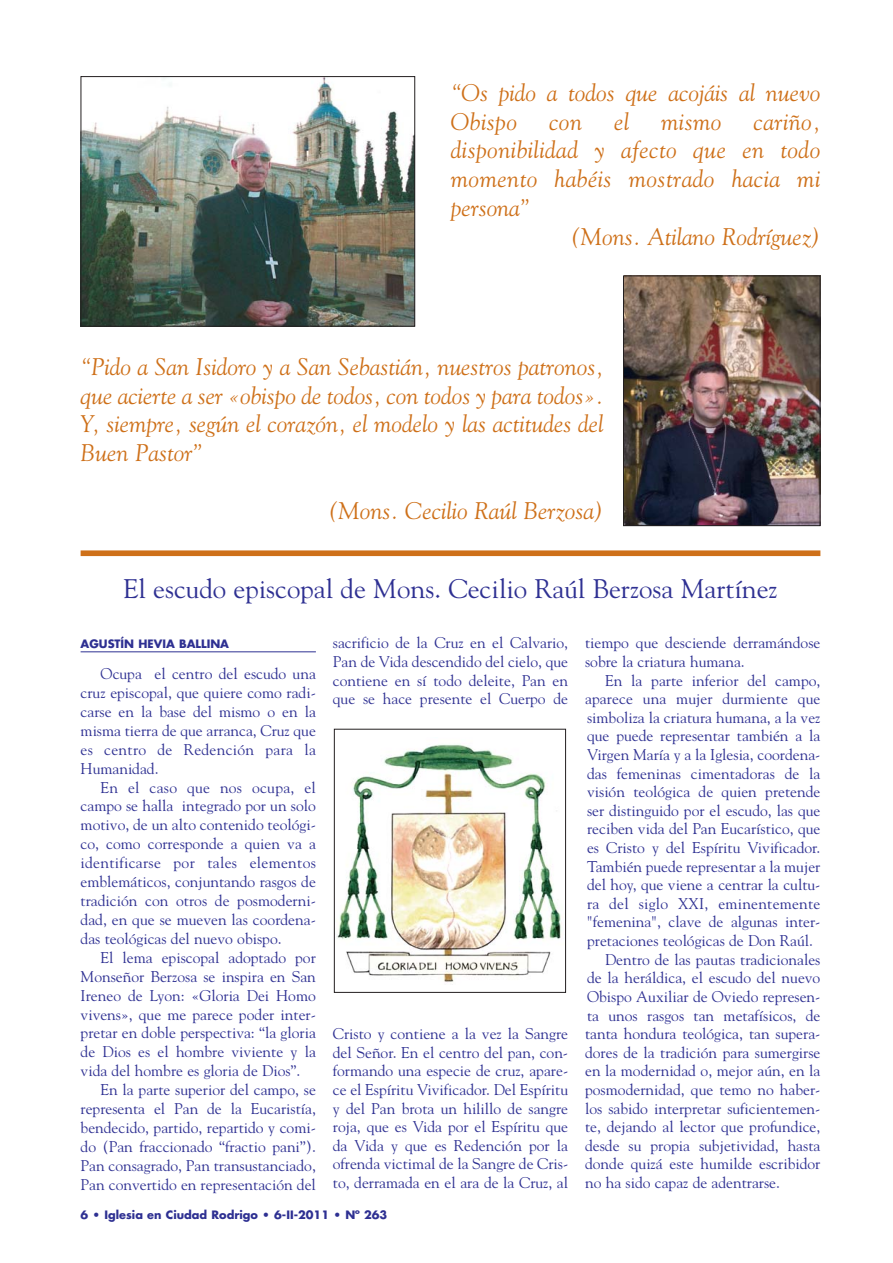
<style>
.page{position:relative;width:893px;height:1263px;background:#fff}
.page>*{position:absolute;margin:0;border:0;box-sizing:border-box;transform-origin:0 0}
.t1{font:26.85px "Goudy";color:#2e3092}
.t2{font:italic 24px/28.8px "Goudy";color:#ce7019}
.t3{font:italic 24px "Goudy";letter-spacing:.02em;color:#ce7019}
.t4{font:15.45px/18.9px "Goudy";color:#2e3092;text-align:justify}
.t5{font:700 11.25px "Futura";color:#2e3092}
</style>
<div class="page">
<div style="left:81px;top:550px;width:739px;height:6px;background:#ce7019"></div>
<hr style="left:81px;top:651px;width:235px;height:1px;background:#2e3092">
<img style="left:83px;top:78px;width:330px;height:247px">
<div style="left:81px;top:76px;width:334px;height:251px;border:1px solid #231f20"></div>
<img style="left:625px;top:278px;width:193px;height:246px">
<div style="left:623px;top:276px;width:197px;height:250px;border:1px solid #231f20"></div>
<img style="left:337px;top:744px;width:224px;height:239px">
<div style="left:334px;top:729px;width:232px;height:264px;border:1px solid #231f20"></div>
<h2 class="t2" style="left:451px;top:80px;width:371px">“Os pido a todos que acojáis al nuevo<br>Obispo</h2>
<h2 class="t2" style="left:549px;top:109px;width:34px">con</h2>
<h2 class="t2" style="left:614px;top:109px;width:17px">el</h2>
<h2 class="t2" style="left:661px;top:109px;width:62px">mismo</h2>
<h2 class="t2" style="left:753px;top:109px;width:68px">cariño,</h2>
<h2 class="t3" style="left:451px;top:141px;width:371px">disponibilidad y afecto que en todo</h2>
<h2 class="t3" style="left:451px;top:169px;width:371px">momento habéis mostrado hacia mi</h2>
<h2 class="t2" style="left:451px;top:195px;width:81px">persona”</h2>
<h2 class="t2" style="left:571px;top:224px;width:250px">(Mons. Atilano Rodríguez)</h2>
<h2 class="t2" style="left:81px;top:354px;width:524px;text-align:justify">“Pido a San Isidoro y a San Sebastián, nuestros patronos, que acierte a ser «obispo de todos, con todos y para todos».<br>Y, siempre, según el corazón, el modelo y las actitudes del Buen Pastor”</h2>
<h2 class="t2" style="left:329px;top:498px;width:275px">(Mons. Cecilio Raúl Berzosa)</h2>
<h1 class="t1" style="left:123px;top:577px;width:655px">El escudo episcopal de Mons. Cecilio Raúl Berzosa Martínez</h1>
<p class="t5" style="left:81px;top:639px;width:150px">AGUSTÍN HEVIA BALLINA</p>
<p class="t4" style="left:81px;top:665px;width:237px;text-indent:20px">Ocupa el centro del escudo una cruz episcopal, que quiere como radi&shy;carse en la base del mismo o en la misma tierra de que arranca, Cruz que es centro de Redención para la Humanidad.</p>
<p class="t4" style="left:81px;top:779px;width:237px;text-indent:20px">En el caso que nos ocupa, el campo se halla integrado por un solo motivo, de un alto contenido teológi&shy;co, como corresponde a quien va a identificarse por tales elementos emblemáticos, conjuntando rasgos de tradición con otros de posmoderni&shy;dad, en que se mueven las coordena&shy;das teológicas del nuevo obispo.</p>
<p class="t4" style="left:101px;top:949px;width:217px">El lema episcopal adoptado por</p>
<p class="t4" style="left:81px;top:968px;width:237px">Monseñor Berzosa se inspira en San</p>
<p class="t4" style="left:81px;top:987px;width:237px">Ireneo de Lyon: «Gloria Dei Homo</p>
<p class="t4" style="left:81px;top:1006px;width:237px">vivens», que me parece poder inter-</p>
<p class="t4" style="left:81px;top:1025px;width:237px">pretar en doble perspectiva: “la gloria</p>
<p class="t4" style="left:81px;top:1044px;width:237px">de Dios es el hombre viviente y la</p>
<p class="t4" style="left:81px;top:1063px;width:221px">vida del hombre es gloria de Dios”.</p>
<p class="t4" style="left:101px;top:1082px;width:217px">En la parte superior del campo, se</p>
<p class="t4" style="left:81px;top:1100px;width:237px">representa el Pan de la Eucaristía,</p>
<p class="t4" style="left:81px;top:1119px;width:237px">bendecido, partido, repartido y comi-</p>
<p class="t4" style="left:81px;top:1138px;width:237px">do (Pan fraccionado “fractio pani”).</p>
<p class="t4" style="left:81px;top:1157px;width:237px">Pan consagrado, Pan transustanciado,</p>
<p class="t4" style="left:81px;top:1176px;width:237px">Pan convertido en representación del</p>
<p class="t4" style="left:333px;top:635px;width:237px">sacrificio de la Cruz en el Calvario, Pan de Vida descendido del cielo, que contiene en sí todo deleite, Pan en que se hace presente el Cuerpo de</p>
<p class="t4" style="left:333px;top:1026px;width:237px">Cristo y contiene a la vez la Sangre del Señor. En el centro del pan, con&shy;formando una especie de cruz, apare&shy;ce el Espíritu Vivificador. Del Espíritu y del Pan brota un hilillo de sangre roja, que es Vida por el Espíritu que da Vida y que es Redención por la ofrenda victimal de la Sangre de Cris&shy;to, derramada en el ara de la Cruz, al</p>
<p class="t5" style="left:81px;top:1210px;width:308px">6 • Iglesia en Ciudad Rodrigo • 6-II-2011 • Nº 263</p>
<p class="t4" style="left:585px;top:635px;width:237px">tiempo que desciende derramándose sobre la criatura humana.</p>
<p class="t4" style="left:605px;top:672px;width:217px">En la parte inferior del campo,</p>
<p class="t4" style="left:585px;top:691px;width:237px">aparece una mujer durmiente que</p>
<p class="t4" style="left:587px;top:709px;width:235px">simboliza la criatura humana, a la vez</p>
<p class="t4" style="left:587px;top:728px;width:235px">que puede representar también a la</p>
<p class="t4" style="left:587px;top:746px;width:235px">Virgen María y a la Iglesia, coordena-</p>
<p class="t4" style="left:587px;top:765px;width:235px">das femeninas cimentadoras de la</p>
<p class="t4" style="left:587px;top:784px;width:235px">visión teológica de quien pretende</p>
<p class="t4" style="left:587px;top:802px;width:235px">ser distinguido por el escudo, las que</p>
<p class="t4" style="left:587px;top:821px;width:235px">reciben vida del Pan Eucarístico, que</p>
<p class="t4" style="left:587px;top:839px;width:235px">es Cristo y del Espíritu Vivificador.</p>
<p class="t4" style="left:587px;top:858px;width:235px">También puede representar a la mujer</p>
<p class="t4" style="left:587px;top:877px;width:235px">del hoy, que viene a centrar la cultu-</p>
<p class="t4" style="left:587px;top:895px;width:235px">ra del siglo XXI, eminentemente</p>
<p class="t4" style="left:587px;top:914px;width:235px">"femenina", clave de algunas inter-</p>
<p class="t4" style="left:587px;top:932px;width:227px">pretaciones teológicas de Don Raúl.</p>
<p class="t4" style="left:605px;top:951px;width:217px">Dentro de las pautas tradicionales</p>
<p class="t4" style="left:587px;top:970px;width:235px">de la heráldica, el escudo del nuevo</p>
<p class="t4" style="left:587px;top:988px;width:235px">Obispo Auxiliar de Oviedo represen-</p>
<p class="t4" style="left:587px;top:1007px;width:235px">ta unos rasgos tan metafísicos, de</p>
<p class="t4" style="left:585px;top:1026px;width:237px">tanta hondura teológica, tan supera-</p>
<p class="t4" style="left:585px;top:1044px;width:237px">dores de la tradición para sumergirse</p>
<p class="t4" style="left:585px;top:1063px;width:237px">en la modernidad o, mejor aún, en la</p>
<p class="t4" style="left:585px;top:1081px;width:237px">posmodernidad, que temo no haber-</p>
<p class="t4" style="left:585px;top:1100px;width:237px">los sabido interpretar suficientemen-</p>
<p class="t4" style="left:585px;top:1119px;width:237px">te, dejando al lector que profundice,</p>
<p class="t4" style="left:585px;top:1137px;width:237px">desde su propia subjetividad, hasta</p>
<p class="t4" style="left:585px;top:1156px;width:237px">donde quizá este humilde escribidor</p>
<p class="t4" style="left:585px;top:1174px;width:196px">no ha sido capaz de adentrarse.</p>
</div>
